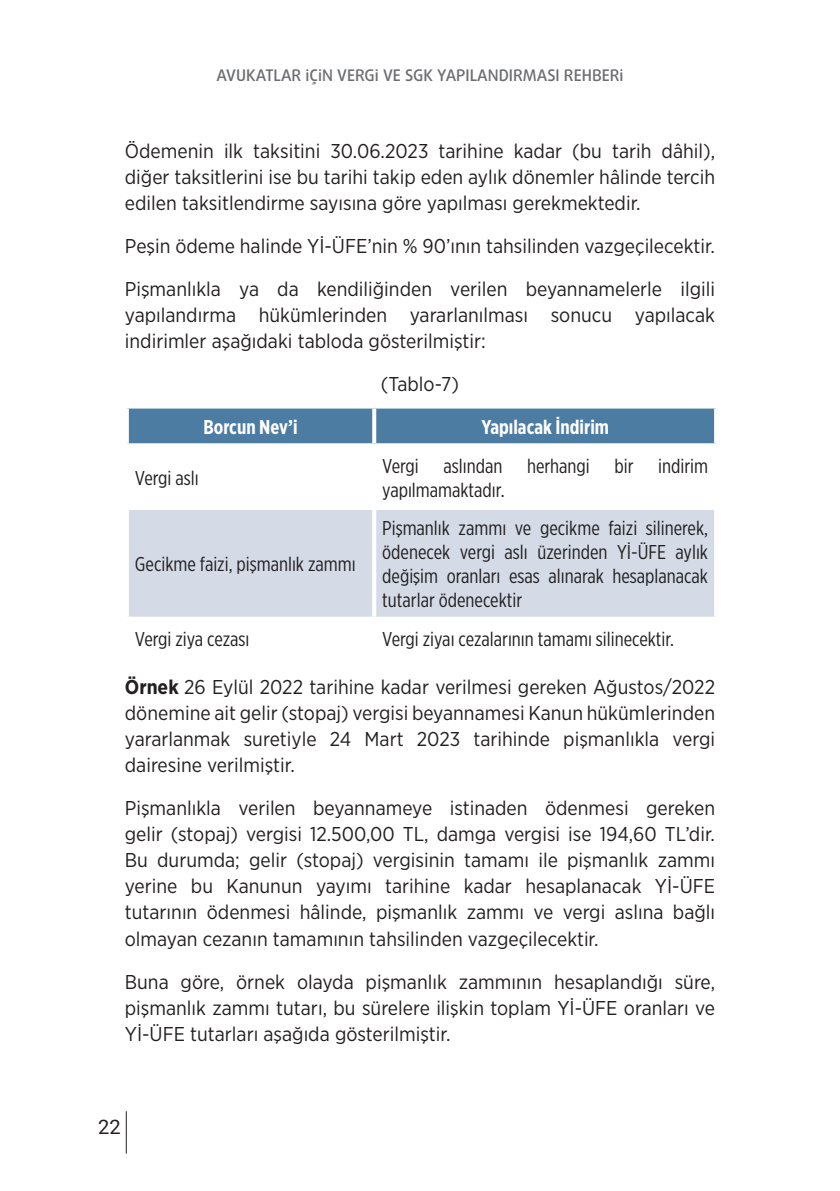
<style>
.page{position:relative;width:840px;height:1191px;background:#fff}
.page>*{position:absolute;margin:0;border:0;box-sizing:border-box;transform-origin:0 0}
.standart{font:20px/26px "Gotham Narrow";color:#231f20;text-align:justify}
.tablo{font:20px/24px "Gotham X Narrow";color:#231f20}
.tablo-2{font:700 20px "Gotham X Narrow";color:#fff}
.t1{font:20px "Roboto";color:#231f20}
.t2{font:500 16px "Daxline Pro";color:#6c6d70}
.s1{font-weight:700}
</style>
<div class="page">
<hr style="left:126px;top:1111px;width:1px;height:42px;background:#231f20">
<div style="left:129px;top:408px;width:584px;height:35px;background:#4c7ca2"></div>
<div style="left:129px;top:510px;width:584px;height:106px;background:#d4dbe6"></div>
<svg style="left:127px;top:408px;width:2px;height:35px"></svg>
<svg style="left:372px;top:408px;width:4px;height:35px"></svg>
<svg style="left:713px;top:408px;width:3px;height:35px"></svg>
<svg style="left:127px;top:443px;width:247px;height:1px"></svg>
<svg style="left:374px;top:443px;width:342px;height:2px"></svg>
<hr style="left:372px;top:510px;width:4px;height:106px;background:#fff">
<svg style="left:713px;top:510px;width:1px;height:106px"></svg>
<svg style="left:128px;top:616px;width:245px;height:1px"></svg>
<svg style="left:376px;top:616px;width:339px;height:1px"></svg>
<p class="t2" style="left:216px;top:65px;width:408px">AVUKATLAR İÇİN VERGİ VE SGK YAPILANDIRMASI REHBERİ</p>
<p class="standart" style="left:125px;top:137px;width:591px">Ödemenin ilk taksitini 30.06.2023 tarihine kadar (bu tarih dâhil), diğer taksitlerini ise bu tarihi takip eden aylık dönemler hâlinde tercih edilen taksitlendirme sayısına göre yapılması gerekmektedir.</p>
<p class="standart" style="left:125px;top:232px;width:591px">Peşin ödeme halinde Yİ-ÜFE’nin % 90’ının tahsilinden vazgeçilecektir.</p>
<p class="standart" style="left:125px;top:275px;width:591px">Pişmanlıkla ya da kendiliğinden verilen beyannamelerle ilgili yapılandırma hükümlerinden yararlanılması sonucu yapılacak indirimler aşağıdaki tabloda gösterilmiştir:</p>
<p class="standart" style="left:380px;top:370px;width:80px">(Tablo-7)</p>
<p class="tablo-2" style="left:203px;top:414px;width:95px">Borcun Nev’i</p>
<p class="tablo-2" style="left:481px;top:414px;width:129px">Yapılacak İndirim</p>
<p class="tablo" style="left:135px;top:465px;width:65px">Vergi aslı</p>
<p class="tablo" style="left:382px;top:453px;width:327px">Vergi aslından herhangi bir indirim yapılmamaktadır.</p>
<p class="tablo" style="left:135px;top:552px;width:222px">Gecikme faizi, pişmanlık zammı</p>
<p class="tablo" style="left:382px;top:516px;width:327px;text-align:justify">Pişmanlık zammı ve gecikme faizi silinerek, ödenecek vergi aslı üzerinden Yİ-ÜFE aylık değişim oranları esas alınarak hesaplanacak tutarlar ödenecektir</p>
<p class="tablo" style="left:135px;top:626px;width:116px">Vergi ziya cezası</p>
<p class="tablo" style="left:382px;top:626px;width:293px">Vergi ziyaı cezalarının tamamı silinecektir.</p>
<p class="standart" style="left:125px;top:674px;width:591px"><span class="s1">Örnek</span> 26 Eylül 2022 tarihine kadar verilmesi gereken Ağustos/2022 dönemine ait gelir (stopaj) vergisi beyannamesi Kanun hükümlerinden yararlanmak suretiyle 24 Mart 2023 tarihinde pişmanlıkla vergi dairesine verilmiştir.</p>
<p class="standart" style="left:125px;top:795px;width:591px">Pişmanlıkla verilen beyannameye istinaden ödenmesi gereken gelir (stopaj) vergisi 12.500,00 TL, damga vergisi ise 194,60 TL’dir.<br>Bu durumda; gelir (stopaj) vergisinin tamamı ile pişmanlık zammı yerine bu Kanunun yayımı tarihine kadar hesaplanacak Yİ-ÜFE tutarının ödenmesi hâlinde, pişmanlık zammı ve vergi aslına bağlı olmayan cezanın tamamının tahsilinden vazgeçilecektir.</p>
<p class="standart" style="left:125px;top:968px;width:591px">Buna göre, örnek olayda pişmanlık zammının hesaplandığı süre, pişmanlık zammı tutarı, bu sürelere ilişkin toplam Yİ-ÜFE oranları ve Yİ-ÜFE tutarları aşağıda gösterilmiştir.</p>
<p class="t1" style="left:98px;top:1112px;width:24px">22</p>
</div>
